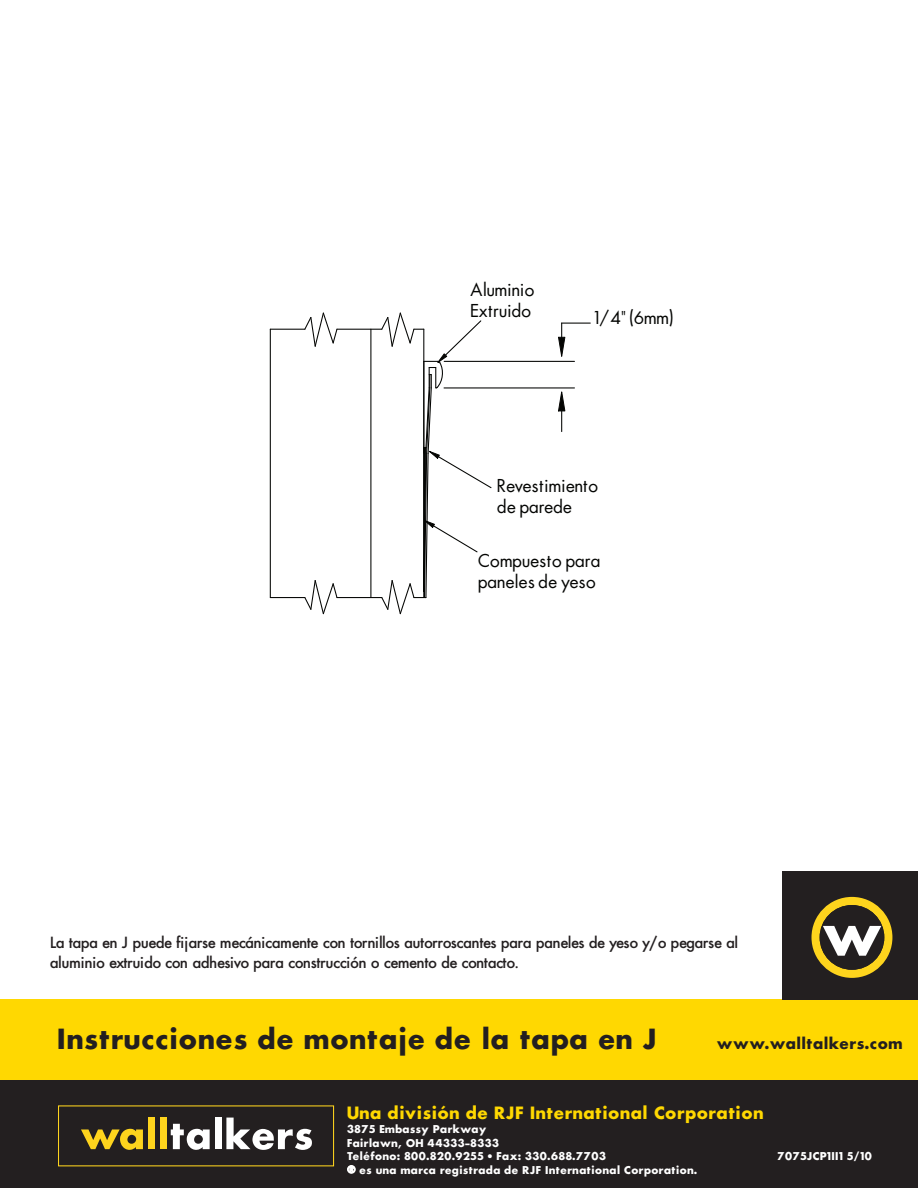
<style>
.page{position:relative;width:918px;height:1188px;background:#fff}
.page>*{position:absolute;margin:0;border:0;box-sizing:border-box;transform-origin:0 0}
.t1{font:700 27px "Futura";color:#231f20}
.t2{font:17.7px/21.1px "Futura";color:#040503}
.t3{font:700 16.5px "Futura";color:#ffd801}
.t4{font:500 15px/19.5px "Futura";letter-spacing:-.035em;color:#231f20}
.t5{font:700 15px "Futura";color:#231f20}
.t6{font:700 10.5px/13.4px "Futura";color:#fff}
.s1{font-family:"Futura BT";font-weight:900;font-stretch:condensed}
</style>
<div class="page">
<div style="left:0;top:999px;width:918px;height:81px;background:#ffd801"></div>
<div style="left:0;top:1080px;width:918px;height:108px;background:#231f20"></div>
<svg style="left:81px;top:1129px;width:62px;height:21px"></svg>
<div style="left:148px;top:1118px;width:7px;height:31px;background:#fed41d"></div>
<div style="left:160px;top:1118px;width:7px;height:31px;background:#fed41d"></div>
<svg style="left:171px;top:1124px;width:39px;height:26px"></svg>
<div style="left:215px;top:1118px;width:7px;height:31px;background:#fff"></div>
<svg style="left:226px;top:1118px;width:86px;height:32px"></svg>
<hr style="left:270px;top:329px;width:1px;height:269px;background:#040503">
<hr style="left:337px;top:597px;width:45px;height:1px;background:#040503">
<hr style="left:270px;top:597px;width:35px;height:1px;background:#040503">
<svg style="left:303px;top:580px;width:35px;height:34px"></svg>
<hr style="left:370px;top:329px;width:1px;height:269px;background:#040503">
<hr style="left:337px;top:329px;width:45px;height:1px;background:#040503">
<svg style="left:303px;top:312px;width:35px;height:35px"></svg>
<hr style="left:270px;top:329px;width:35px;height:1px;background:#040503">
<svg style="left:380px;top:312px;width:112px;height:302px"></svg>
<hr style="left:444px;top:361px;width:130px;height:1px;background:#040503">
<hr style="left:444px;top:387px;width:130px;height:1px;background:#040503">
<svg style="left:558px;top:391px;width:8px;height:41px"></svg>
<svg style="left:558px;top:323px;width:32px;height:34px"></svg>
<div style="left:783px;top:871px;width:135px;height:129px;background:#231f20"></div>
<svg style="left:812px;top:897px;width:80px;height:81px"></svg>
<p class="t2" style="left:470px;top:280px;width:66px">Aluminio<br>Extruido</p>
<p class="t2" style="left:594px;top:308px;width:81px">1/4" (6mm)</p>
<p class="t2" style="left:497px;top:477px;width:103px">Revestimiento de parede</p>
<p class="t2" style="left:478px;top:552px;width:124px">Compuesto para paneles de yeso</p>
<p class="t4" style="left:50px;top:933px;width:690px">La tapa en J puede fijarse mecánicamente con tornillos autorroscantes para paneles de yeso y/o pegarse al aluminio extruido con adhesivo para construcción o cemento de contacto.</p>
<h1 class="t1" style="left:56px;top:1027px;width:603px">Instrucciones de montaje de la tapa en J</h1>
<p class="t5" style="left:717px;top:1037px;width:188px">www.walltalkers.com</p>
<p class="t3" style="left:347px;top:1105px;width:418px">Una división de RJF International Corporation</p>
<p class="t6" style="left:347px;top:1124px;width:261px">3875 Embassy Parkway<br>Fairlawn, OH 44333-8333<br>Teléfono: 800.820.9255 • Fax: 330.688.7703</p>
<p class="t6" style="left:347px;top:1164px;width:352px"><span class="s1">®</span> es una marca registrada de RJF International Corporation.</p>
<p class="t6" style="left:777px;top:1150px;width:97px">7075JCP1II1 5/10</p>
</div>
